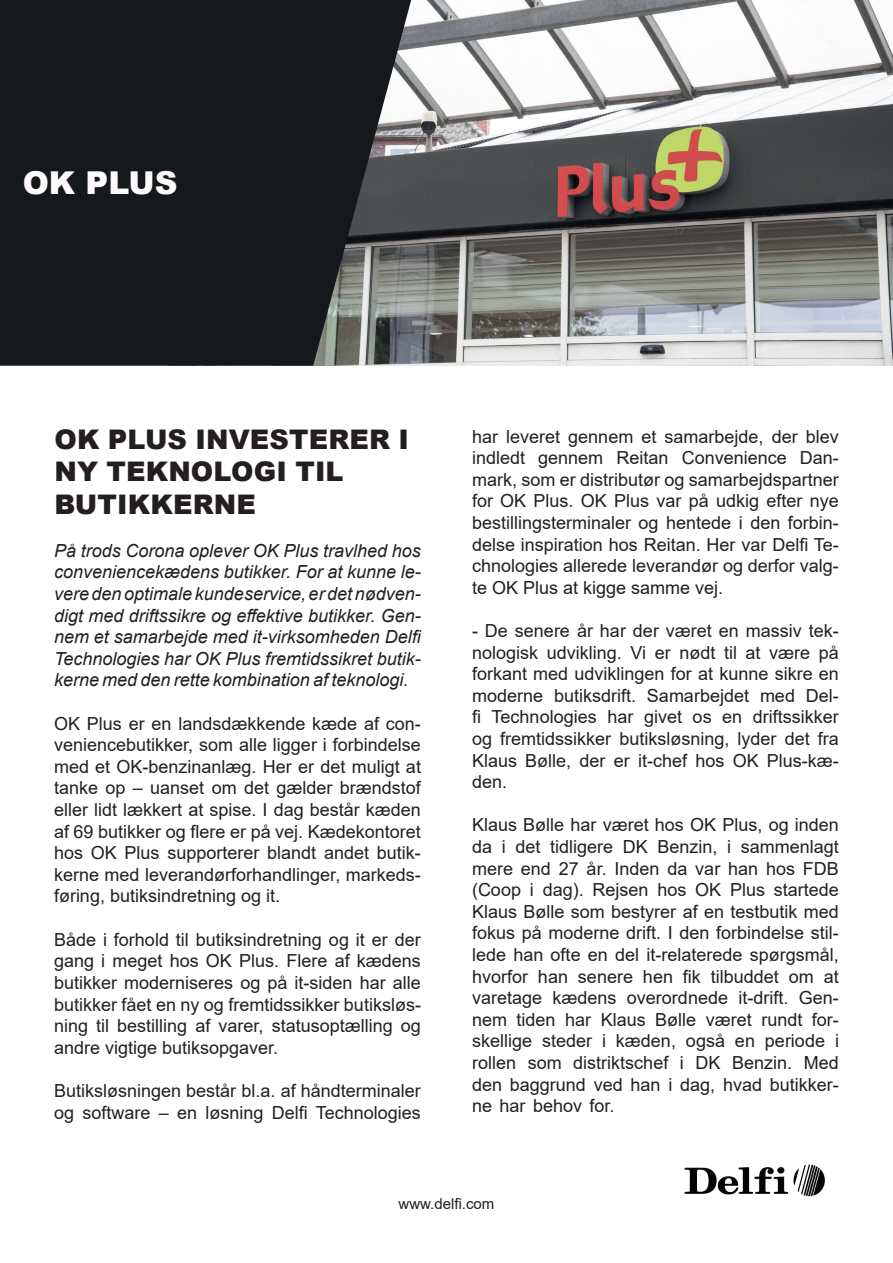
<style>
.page{position:relative;width:893px;height:1263px;background:#fff}
.page>*{position:absolute;margin:0;border:0;box-sizing:border-box;transform-origin:0 0}
.t1{font:900 31.5px "Arial";color:#fefafc}
.t2{font:900 27px/32.4px "Arial";letter-spacing:.005em;color:#231f20}
.t3{font:18px/21.6px "Arial";color:#231f20;text-align:justify}
.t4{font:italic 18px/21.6px "Arial";color:#231f20;text-align:justify}
.t5{font:15px "Arial";color:#231f20}
</style>
<div class="page">
<img style="left:684px;top:1164px;width:141px;height:33px">
<img style="left:411px;top:0;width:482px;height:366px">
<svg style="left:0;top:0;width:411px;height:366px;background:#212527"></svg>
<h1 class="t1" style="left:23px;top:165px;width:156px">OK PLUS</h1>
<h2 class="t2" style="left:54px;top:423px;width:356px">OK PLUS INVESTERER I<br>NY TEKNOLOGI TIL<br>BUTIKKERNE</h2>
<p class="t4" style="left:54px;top:541px;width:369px">På trods Corona oplever OK Plus travlhed hos conveniencekædens butikker. For at kunne le&shy;vere den optimale kundeservice, er det nødven&shy;digt med driftssikre og effektive butikker. Gen&shy;nem et samarbejde med it-virksomheden Delfi Technologies har OK Plus fremtidssikret butik&shy;kerne med den rette kombination af teknologi.</p>
<p class="t3" style="left:54px;top:714px;width:368px">OK Plus er en landsdækkende kæde af con&shy;veniencebutikker, som alle ligger i forbindelse med et OK-benzinanlæg. Her er det muligt at tanke op – uanset om det gælder brændstof eller lidt lækkert at spise. I dag består kæden af 69 butikker og flere er på vej. Kædekontoret hos OK Plus supporterer blandt andet butik&shy;kerne med leverandørforhandlinger, markeds&shy;føring, butiksindretning og it.</p>
<p class="t3" style="left:54px;top:930px;width:368px">Både i forhold til butiksindretning og it er der gang i meget hos OK Plus. Flere af kædens butikker moderniseres og på it-siden har alle butikker fået en ny og fremtidssikker butiksløs&shy;ning til bestilling af varer, statusoptælling og andre vigtige butiksopgaver.</p>
<p class="t3" style="left:54px;top:1081px;width:368px">Butiksløsningen består bl.a. af håndterminaler og software – en løsning Delfi Technologies</p>
<p class="t3" style="left:472px;top:425px;width:368px">har leveret gennem et samarbejde, der blev indledt gennem Reitan Convenience Dan&shy;mark, som er distributør og samarbejdspartner for OK Plus. OK Plus var på udkig efter nye bestillingsterminaler og hentede i den forbin&shy;delse inspiration hos Reitan. Her var Delfi Te&shy;chnologies allerede leverandør og derfor valg&shy;te OK Plus at kigge samme vej.</p>
<p class="t3" style="left:472px;top:621px;width:368px">- De senere år har der været en massiv tek&shy;nologisk udvikling. Vi er nødt til at være på forkant med udviklingen for at kunne sikre en moderne butiksdrift. Samarbejdet med Del&shy;fi Technologies har givet os en driftssikker og fremtidssikker butiksløsning, lyder det fra Klaus Bølle, der er it-chef hos OK Plus-kæ&shy;den.</p>
<p class="t3" style="left:472px;top:816px;width:368px">Klaus Bølle har været hos OK Plus, og inden da i det tidligere DK Benzin, i sammenlagt mere end 27 år. Inden da var han hos FDB (Coop i dag). Rejsen hos OK Plus startede Klaus Bølle som bestyrer af en testbutik med fokus på moderne drift. I den forbindelse stil&shy;lede han ofte en del it-relaterede spørgsmål, hvorfor han senere hen fik tilbuddet om at varetage kædens overordnede it-drift. Gen&shy;nem tiden har Klaus Bølle været rundt for&shy;skellige steder i kæden, også en periode i rollen som distriktschef i DK Benzin. Med den baggrund ved han i dag, hvad butikker&shy;ne har behov for.</p>
<p class="t5" style="left:399px;top:1193px;width:97px">www.delfi.com</p>
</div>
